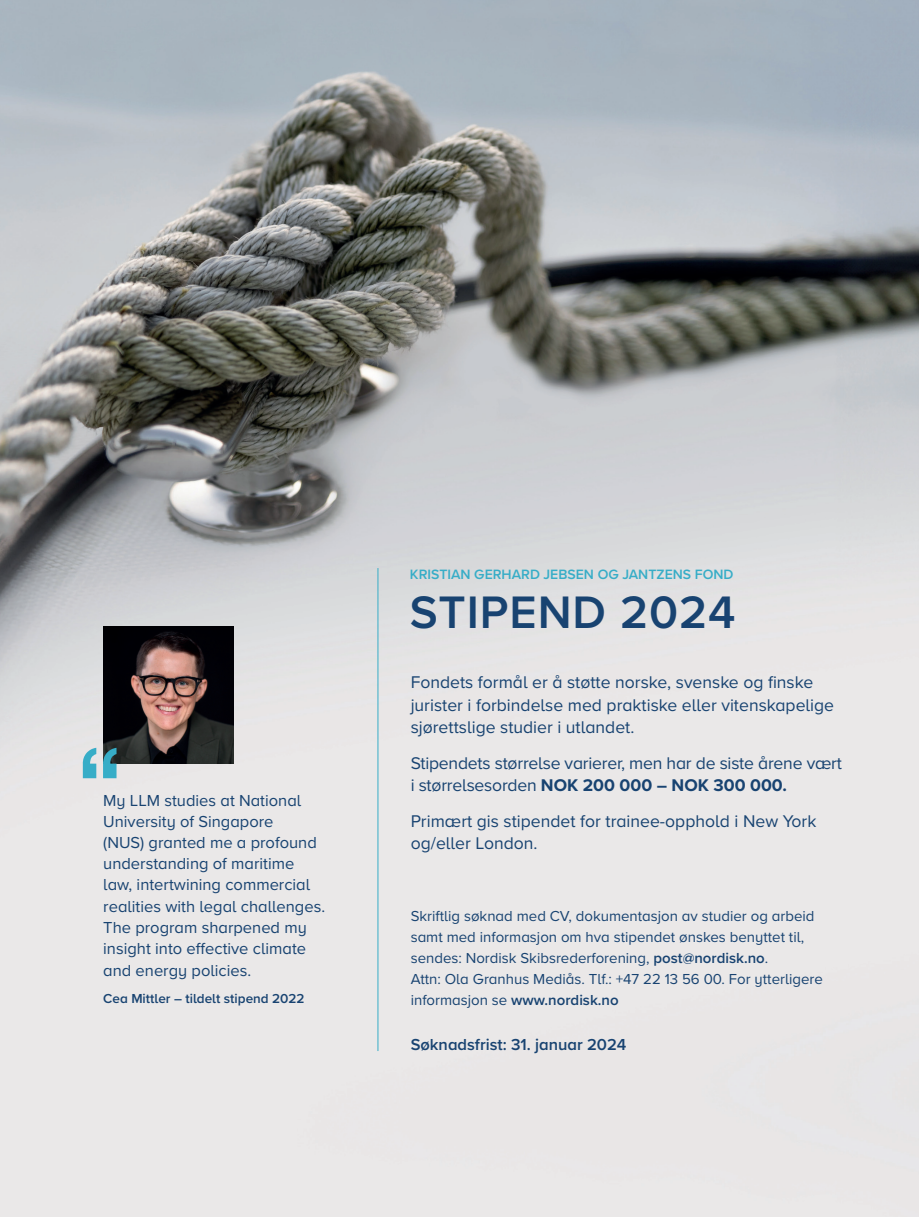
<style>
.page{position:relative;width:919px;height:1217px;background:#fff}
.page>*{position:absolute;margin:0;border:0;box-sizing:border-box;transform-origin:0 0}
.t1{font:600 47.25px "Proxima Nova A";letter-spacing:.02em;color:#184371}
.t2{font:17.55px/22.5px "Proxima Nova A";color:#184371}
.t3{font:16.5px/21px "Proxima Nova A";color:#184371}
.t4{font:600 16.5px "Proxima Nova A";color:#184371}
.t5{font:15px/21px "Proxima Nova A";color:#184371}
.t6{font:600 14.1px "Proxima Nova A";color:#37adc7}
.t7{font:600 13.5px "Proxima Nova A";color:#184371}
.s1{font-weight:700}
.s2{font-weight:600}
</style>
<div class="page">
<img style="left:0;top:0;width:918px;height:1216px">
<hr style="left:377px;top:568px;width:1px;height:482px;background:#37adc7">
<img style="left:103px;top:626px;width:130px;height:137px">
<svg style="left:83px;top:747px;width:33px;height:31px"></svg>
<p class="t3" style="left:103px;top:789px;width:223px">My LLM studies at National<br>University of Singapore<br>(NUS) granted me a profound understanding of maritime law, intertwining commercial realities with legal challenges.<br>The program sharpened my insight into effective climate</p>
<p class="t3" style="left:103px;top:959px;width:149px">and energy policies.</p>
<p class="t7" style="left:103px;top:987px;width:203px">Cea Mittler – tildelt stipend 2022</p>
<p class="t6" style="left:410px;top:563px;width:325px">KRISTIAN GERHARD JEBSEN OG JANTZENS FOND</p>
<h1 class="t1" style="left:410px;top:576px;width:327px">STIPEND 2024</h1>
<p class="t2" style="left:410px;top:670px;width:425px">Fondets formål er å støtte norske, svenske og finske jurister i forbindelse med praktiske eller vitenskapelige sjørettslige studier i utlandet.</p>
<p class="t2" style="left:410px;top:750px;width:433px">Stipendets størrelse varierer, men har de siste årene vært i størrelsesorden <span class="s1">NOK 200 000 – NOK 300 000.</span></p>
<p class="t2" style="left:410px;top:808px;width:407px">Primært gis stipendet for trainee-opphold i New York og/eller London.</p>
<p class="t5" style="left:410px;top:904px;width:414px">Skriftlig søknad med CV, dokumentasjon av studier og arbeid samt med informasjon om hva stipendet ønskes benyttet til, sendes: Nordisk Skibsrederforening, <span class="s2">post@nordisk.no</span>.<br>Attn: Ola Granhus Mediås. Tlf.: +47 22 13 56 00. For ytterligere informasjon se <span class="s2">www.nordisk.no</span></p>
<p class="t4" style="left:410px;top:1032px;width:217px">Søknadsfrist: 31. januar 2024</p>
</div>
